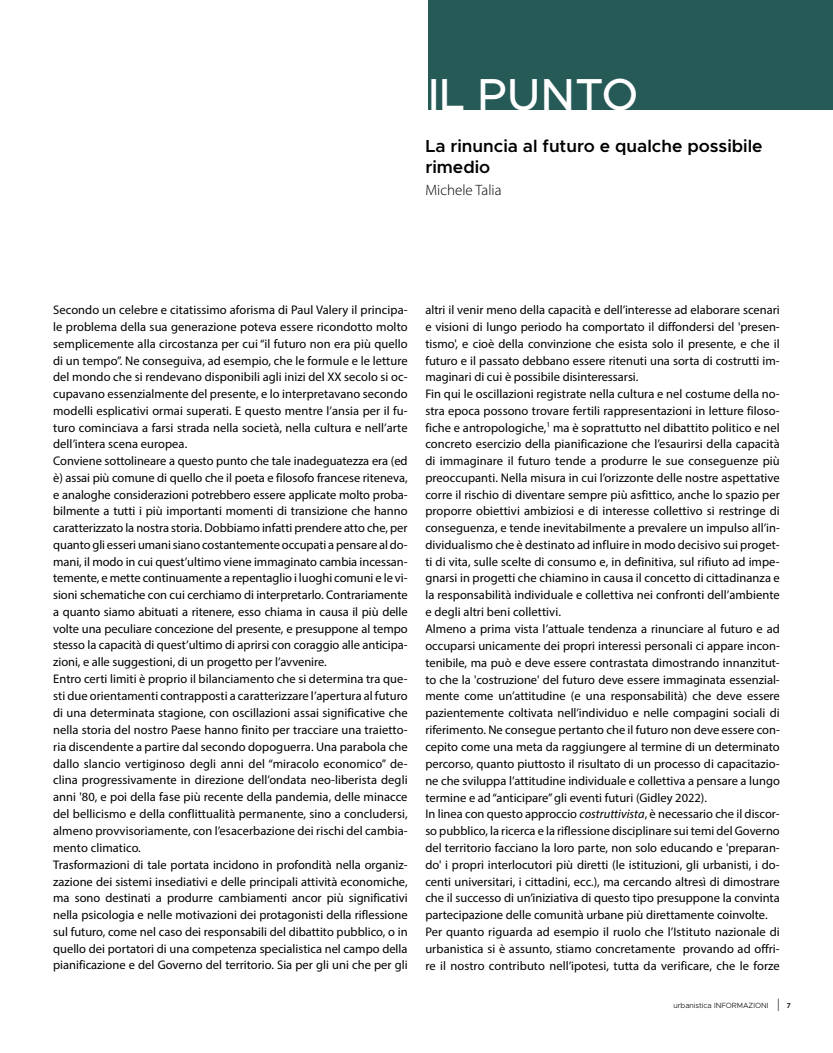
<style>
.page{position:relative;width:833px;height:1053px;background:#fff}
.page>*{position:absolute;margin:0;border:0;box-sizing:border-box;transform-origin:0 0}
.t1{font:500 45px "Metropolis";color:#fff}
.t2{font:600 17.5px/21px "Metropolis";color:#000}
.t3{font:300 15px "Myriad Pro";color:#000}
.t4{font:12.5px/16.8px "Myriad Pro";color:#000}
.t5{font:300 7.5px "Metropolis";color:#000}
.s1{font-style:italic}
.s2{font-family:"Myriad Pro";font-size:12.5px}
.s3{font-family:"Myriad Pro";font-weight:600}
</style>
<div class="page">
<div style="left:428px;top:0;width:405px;height:110px;background:#265a57"></div>
<h1 class="t1" style="left:428px;top:66px;width:212px">IL PUNTO</h1>
<h2 class="t2" style="left:425px;top:136px;width:339px">La rinuncia al futuro e qualche possibile rimedio</h2>
<p class="t3" style="left:425px;top:181px;width:78px">Michele Talia</p>
<p class="t4" style="left:53px;top:301px;width:356px">Secondo un celebre e citatissimo aforisma di Paul Valery il principa&shy;le problema della sua generazione poteva essere ricondotto molto semplicemente alla circostanza per cui “il futuro non era più quello di un tempo”. Ne conseguiva, ad esempio, che le formule e le letture del mondo che si rendevano disponibili agli inizi del XX secolo si oc&shy;cupavano essenzialmente del presente, e lo interpretavano secondo modelli esplicativi ormai superati. E questo mentre l’ansia per il fu&shy;turo cominciava a farsi strada nella società, nella cultura e nell’arte dell’intera scena europea.<br>Conviene sottolineare a questo punto che tale inadeguatezza era (ed è) assai più comune di quello che il poeta e filosofo francese riteneva, e analoghe considerazioni potrebbero essere applicate molto proba&shy;bilmente a tutti i più importanti momenti di transizione che hanno caratterizzato la nostra storia. Dobbiamo infatti prendere atto che, per quanto gli esseri umani siano costantemente occupati a pensare al do&shy;mani, il modo in cui quest’ultimo viene immaginato cambia incessan&shy;temente, e mette continuamente a repentaglio i luoghi comuni e le vi&shy;sioni schematiche con cui cerchiamo di interpretarlo. Contrariamente a quanto siamo abituati a ritenere, esso chiama in causa il più delle volte una peculiare concezione del presente, e presuppone al tempo stesso la capacità di quest’ultimo di aprirsi con coraggio alle anticipa&shy;zioni, e alle suggestioni, di un progetto per l’avvenire.<br>Entro certi limiti è proprio il bilanciamento che si determina tra que&shy;sti due orientamenti contrapposti a caratterizzare l’apertura al futuro di una determinata stagione, con oscillazioni assai significative che nella storia del nostro Paese hanno finito per tracciare una traietto&shy;ria discendente a partire dal secondo dopoguerra. Una parabola che dallo slancio vertiginoso degli anni del “miracolo economico” de&shy;clina progressivamente in direzione dell’ondata neo-liberista degli anni '80, e poi della fase più recente della pandemia, delle minacce del bellicismo e della conflittualità permanente, sino a concludersi, almeno provvisoriamente, con l’esacerbazione dei rischi del cambia&shy;mento climatico.<br>Trasformazioni di tale portata incidono in profondità nella organiz&shy;zazione dei sistemi insediativi e delle principali attività economiche, ma sono destinati a produrre cambiamenti ancor più significativi nella psicologia e nelle motivazioni dei protagonisti della riflessione sul futuro, come nel caso dei responsabili del dibattito pubblico, o in quello dei portatori di una competenza specialistica nel campo della pianificazione e del Governo del territorio. Sia per gli uni che per gli</p>
<p class="t4" style="left:425px;top:301px;width:356px">altri il venir meno della capacità e dell’interesse ad elaborare scenari e visioni di lungo periodo ha comportato il diffondersi del 'presen&shy;tismo', e cioè della convinzione che esista solo il presente, e che il futuro e il passato debbano essere ritenuti una sorta di costrutti im&shy;maginari di cui è possibile disinteressarsi.<br>Fin qui le oscillazioni registrate nella cultura e nel costume della no&shy;stra epoca possono trovare fertili rappresentazioni in letture filoso&shy;fiche e antropologiche,<sup>1</sup> ma è soprattutto nel dibattito politico e nel concreto esercizio della pianificazione che l’esaurirsi della capacità di immaginare il futuro tende a produrre le sue conseguenze più preoccupanti. Nella misura in cui l’orizzonte delle nostre aspettative corre il rischio di diventare sempre più asfittico, anche lo spazio per proporre obiettivi ambiziosi e di interesse collettivo si restringe di conseguenza, e tende inevitabilmente a prevalere un impulso all’in&shy;dividualismo che è destinato ad influire in modo decisivo sui proget&shy;ti di vita, sulle scelte di consumo e, in definitiva, sul rifiuto ad impe&shy;gnarsi in progetti che chiamino in causa il concetto di cittadinanza e la responsabilità individuale e collettiva nei confronti dell’ambiente e degli altri beni collettivi.<br>Almeno a prima vista l’attuale tendenza a rinunciare al futuro e ad occuparsi unicamente dei propri interessi personali ci appare incon&shy;tenibile, ma può e deve essere contrastata dimostrando innanzitut&shy;to che la 'costruzione' del futuro deve essere immaginata essenzial&shy;mente come un’attitudine (e una responsabilità) che deve essere pazientemente coltivata nell’individuo e nelle compagini sociali di riferimento. Ne consegue pertanto che il futuro non deve essere con&shy;cepito come una meta da raggiungere al termine di un determinato percorso, quanto piuttosto il risultato di un processo di capacitazio&shy;ne che sviluppa l’attitudine individuale e collettiva a pensare a lungo termine e ad “anticipare” gli eventi futuri (Gidley 2022).<br>In linea con questo approccio <span class="s1">costruttivista</span>, è necessario che il discor&shy;so pubblico, la ricerca e la riflessione disciplinare sui temi del Governo del territorio facciano la loro parte, non solo educando e 'preparan&shy;do' i propri interlocutori più diretti (le istituzioni, gli urbanisti, i do&shy;centi universitari, i cittadini, ecc.), ma cercando altresì di dimostrare che il successo di un’iniziativa di questo tipo presuppone la convinta partecipazione delle comunità urbane più direttamente coinvolte.<br>Per quanto riguarda ad esempio il ruolo che l’Istituto nazionale di urbanistica si è assunto, stiamo concretamente provando ad offri&shy;re il nostro contributo nell’ipotesi, tutta da verificare, che le forze</p>
<p class="t5" style="left:673px;top:1000px;width:119px">urbanistica INFORMAZIONI <span class="s2">|</span> <span class="s3">7</span></p>
</div>
